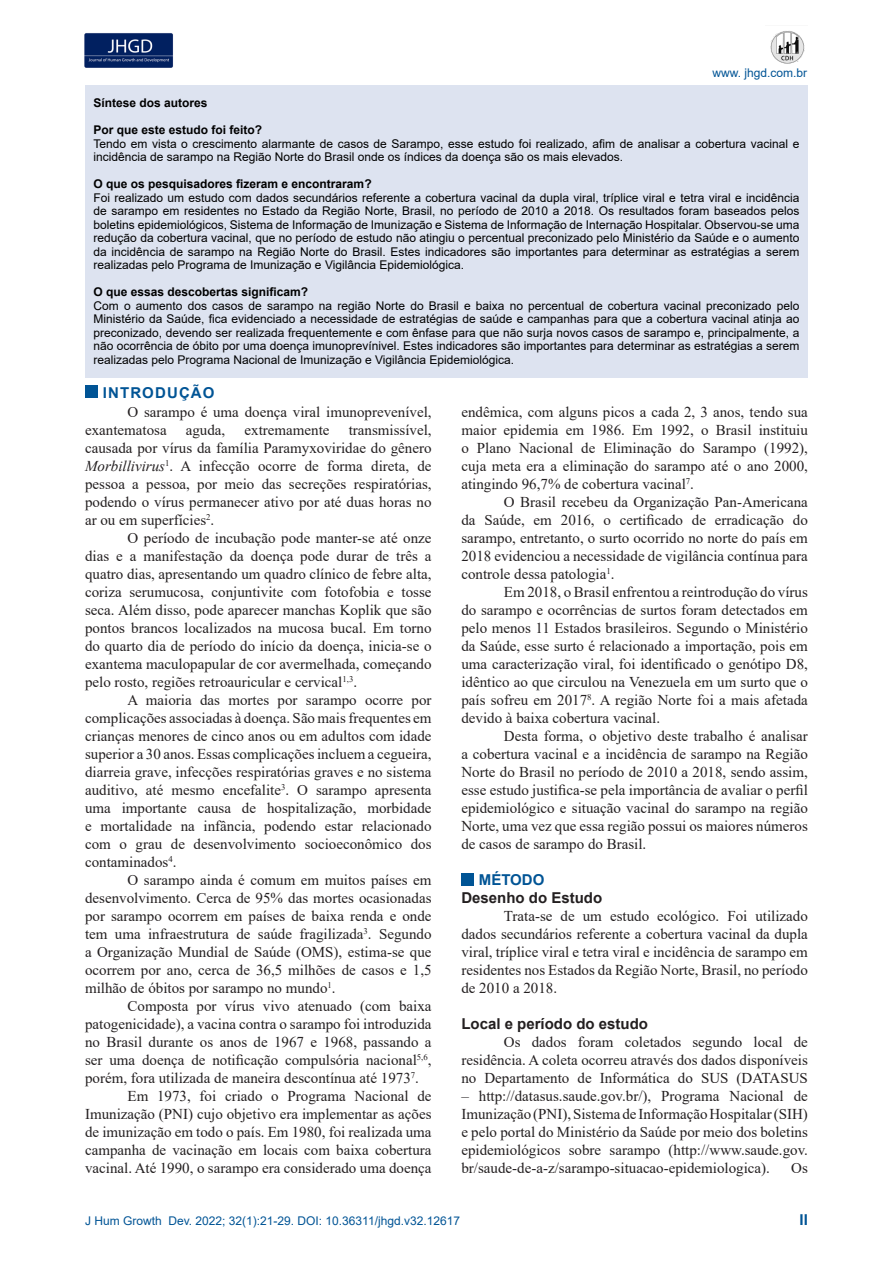
<style>
.page{position:relative;width:893px;height:1263px;background:#fff}
.page>*{position:absolute;margin:0;border:0;box-sizing:border-box;transform-origin:0 0}
.t1{font:15px/18px "Times New Roman";color:#231f20;text-align:justify}
.t2{font:700 15px "Arial";color:#231f20}
.t3{font:700 15px "Arial";letter-spacing:.075em;color:#005495}
.t4{font:12px/13.5px "Arial";color:#000;text-align:justify}
.t5{font:700 12px "Arial";color:#000}
.t6{font:12px "Arial";color:#005495}
.s1{font-style:italic}
</style>
<div class="page">
<img style="left:84px;top:33px;width:89px;height:35px">
<img style="left:770px;top:31px;width:35px;height:33px">
<div style="left:85px;top:385px;width:12px;height:13px;background:#005495"></div>
<div style="left:461px;top:873px;width:12px;height:12px;background:#005495"></div>
<div style="left:85px;top:85px;width:723px;height:292px;background:#dde3f0"></div>
<p class="t6" style="left:712px;top:64px;width:96px">www. jhgd.com.br</p>
<p class="t5" style="left:94px;top:95px;width:116px">Síntese dos autores</p>
<p class="t5" style="left:94px;top:122px;width:170px">Por que este estudo foi feito?</p>
<p class="t4" style="left:94px;top:137px;width:707px">Tendo em vista o crescimento alarmante de casos de Sarampo, esse estudo foi realizado, afim de analisar a cobertura vacinal e incidência de sarampo na Região Norte do Brasil onde os índices da doença são os mais elevados.</p>
<p class="t5" style="left:94px;top:176px;width:280px">O que os pesquisadores fizeram e encontraram?</p>
<p class="t4" style="left:94px;top:191px;width:707px">Foi realizado um estudo com dados secundários referente a cobertura vacinal da dupla viral, tríplice viral e tetra viral e incidência de sarampo em residentes no Estado da Região Norte, Brasil, no período de 2010 a 2018. Os resultados foram baseados pelos boletins epidemiológicos, Sistema de Informação de Imunização e Sistema de Informação de Internação Hospitalar. Observou-se uma redução da cobertura vacinal, que no período de estudo não atingiu o percentual preconizado pelo Ministério da Saúde e o aumento da incidência de sarampo na Região Norte do Brasil. Estes indicadores são importantes para determinar as estratégias a serem realizadas pelo Programa de Imunização e Vigilância Epidemiológica.</p>
<p class="t5" style="left:94px;top:284px;width:216px">O que essas descobertas significam?</p>
<p class="t4" style="left:94px;top:299px;width:707px">Com o aumento dos casos de sarampo na região Norte do Brasil e baixa no percentual de cobertura vacinal preconizado pelo Ministério da Saúde, fica evidenciado a necessidade de estratégias de saúde e campanhas para que a cobertura vacinal atinja ao preconizado, devendo ser realizada frequentemente e com ênfase para que não surja novos casos de sarampo e, principalmente, a não ocorrência de óbito por uma doença imunoprevínivel. Estes indicadores são importantes para determinar as estratégias a serem realizadas pelo Programa Nacional de Imunização e Vigilância Epidemiológica.</p>
<p class="t3" style="left:103px;top:382px;width:113px">INTRODUÇÃO</p>
<p class="t1" style="left:85px;top:403px;width:348px;text-indent:43px">O sarampo é uma doença viral imunoprevenível, exantematosa</p>
<p class="t1" style="left:85px;top:421px;width:348px;text-indent:264px">transmissível, causada por vírus da família Paramyxoviridae do gênero <span class="s1">Morbillivirus</span><sup>1</sup>. A infecção ocorre de forma direta, de pessoa a pessoa, por meio das secreções respiratórias, podendo o vírus permanecer ativo por até duas horas no ar ou em superfícies<sup>2</sup>.</p>
<p class="t1" style="left:85px;top:529px;width:348px;text-indent:43px">O período de incubação pode manter-se até onze dias e a manifestação da doença pode durar de três a quatro dias, apresentando um quadro clínico de febre alta, coriza serumucosa, conjuntivite com fotofobia e tosse seca. Além disso, pode aparecer manchas Koplik que são pontos brancos localizados na mucosa bucal. Em torno do quarto dia de período do início da doença, inicia-se o exantema maculopapular de cor avermelhada, começando pelo rosto, regiões retroauricular e cervical<sup>1,3</sup>.</p>
<p class="t1" style="left:85px;top:691px;width:348px;text-indent:43px">A maioria das mortes por sarampo ocorre por complicações associadas à doença. São mais frequentes em crianças menores de cinco anos ou em adultos com idade superior a 30 anos. Essas complicações incluem a cegueira, diarreia grave, infecções respiratórias graves e no sistema auditivo, até mesmo encefalite<sup>3</sup>. O sarampo apresenta uma importante causa de hospitalização, morbidade e mortalidade na infância, podendo estar relacionado com o grau de desenvolvimento socioeconômico dos contaminados<sup>4</sup>.</p>
<p class="t1" style="left:85px;top:871px;width:348px;text-indent:43px">O sarampo ainda é comum em muitos países em desenvolvimento. Cerca de 95% das mortes ocasionadas por sarampo ocorrem em países de baixa renda e onde tem uma infraestrutura de saúde fragilizada<sup>3</sup>. Segundo a Organização Mundial de Saúde (OMS), estima-se que ocorrem por ano, cerca de 36,5 milhões de casos e 1,5 milhão de óbitos por sarampo no mundo<sup>1</sup>.</p>
<p class="t1" style="left:128px;top:997px;width:306px">Composta por vírus vivo atenuado (com baixa</p>
<p class="t1" style="left:85px;top:1015px;width:348px">patogenicidade), a vacina contra o sarampo foi introduzida</p>
<p class="t1" style="left:85px;top:1033px;width:348px">no Brasil durante os anos de 1967 e 1968, passando a</p>
<p class="t1" style="left:85px;top:1051px;width:348px">ser uma doença de notificação compulsória nacional<sup>5,6</sup>,</p>
<p class="t1" style="left:85px;top:1069px;width:335px">porém, fora utilizada de maneira descontínua até 1973<sup>7</sup>.</p>
<p class="t1" style="left:128px;top:1087px;width:306px">Em 1973, foi criado o Programa Nacional de</p>
<p class="t1" style="left:85px;top:1105px;width:348px">Imunização (PNI) cujo objetivo era implementar as ações</p>
<p class="t1" style="left:85px;top:1123px;width:348px">de imunização em todo o país. Em 1980, foi realizada uma</p>
<p class="t1" style="left:85px;top:1141px;width:348px">campanha de vacinação em locais com baixa cobertura</p>
<p class="t1" style="left:85px;top:1159px;width:348px">vacinal. Até 1990, o sarampo era considerado uma doença</p>
<p class="t1" style="left:186px;top:421px;width:41px">aguda,</p>
<p class="t1" style="left:245px;top:421px;width:86px">extremamente</p>
<p class="t1" style="left:461px;top:403px;width:348px">endêmica, com alguns picos a cada 2, 3 anos, tendo sua maior epidemia em 1986. Em 1992, o Brasil instituiu o Plano Nacional de Eliminação do Sarampo (1992), cuja meta era a eliminação do sarampo até o ano 2000, atingindo 96,7% de cobertura vacinal<sup>7</sup>.</p>
<p class="t1" style="left:461px;top:493px;width:348px;text-indent:43px">O Brasil recebeu da Organização Pan-Americana da Saúde, em 2016, o certificado de erradicação do sarampo, entretanto, o surto ocorrido no norte do país em 2018 evidenciou a necessidade de vigilância contínua para controle dessa patologia<sup>1</sup>.</p>
<p class="t1" style="left:461px;top:583px;width:348px;text-indent:43px">Em 2018, o Brasil enfrentou a reintrodução do vírus do sarampo e ocorrências de surtos foram detectados em pelo menos 11 Estados brasileiros. Segundo o Ministério da Saúde, esse surto é relacionado a importação, pois em uma caracterização viral, foi identificado o genótipo D8, idêntico ao que circulou na Venezuela em um surto que o país sofreu em 2017<sup>8</sup>. A região Norte foi a mais afetada devido à baixa cobertura vacinal.</p>
<p class="t1" style="left:461px;top:727px;width:348px;text-indent:43px">Desta forma, o objetivo deste trabalho é analisar a cobertura vacinal e a incidência de sarampo na Região Norte do Brasil no período de 2010 a 2018, sendo assim, esse estudo justifica-se pela importância de avaliar o perfil epidemiológico e situação vacinal do sarampo na região Norte, uma vez que essa região possui os maiores números de casos de sarampo do Brasil.</p>
<p class="t3" style="left:479px;top:869px;width:67px">MÉTODO</p>
<p class="t2" style="left:461px;top:887px;width:142px">Desenho do Estudo</p>
<p class="t1" style="left:461px;top:907px;width:348px;text-indent:43px">Trata-se de um estudo ecológico. Foi utilizado dados secundários referente a cobertura vacinal da dupla viral, tríplice viral e tetra viral e incidência de sarampo em residentes nos Estados da Região Norte, Brasil, no período de 2010 a 2018.</p>
<p class="t2" style="left:461px;top:1013px;width:188px">Local e período do estudo</p>
<p class="t1" style="left:461px;top:1033px;width:348px;text-indent:43px">Os dados foram coletados segundo local de residência. A coleta ocorreu através dos dados disponíveis no Departamento de Informática do SUS (DATASUS</p>
<p class="t1" style="left:461px;top:1087px;width:348px">– http://datasus.saude.gov.br/), Programa Nacional de Imunização (PNI), Sistema de Informação Hospitalar (SIH) e pelo portal do Ministério da Saúde por meio dos boletins epidemiológicos sobre sarampo (http://www.saude.gov. br/saude-de-a-z/sarampo-situacao-epidemiologica).</p>
<p class="t1" style="left:791px;top:1159px;width:18px">Os</p>
<p class="t6" style="left:85px;top:1212px;width:377px">J Hum Growth Dev. 2022; 32(1):21-29. DOI: 10.36311/jhgd.v32.12617</p>
<p class="t3" style="left:800px;top:1209px;width:10px">II</p>
</div>
